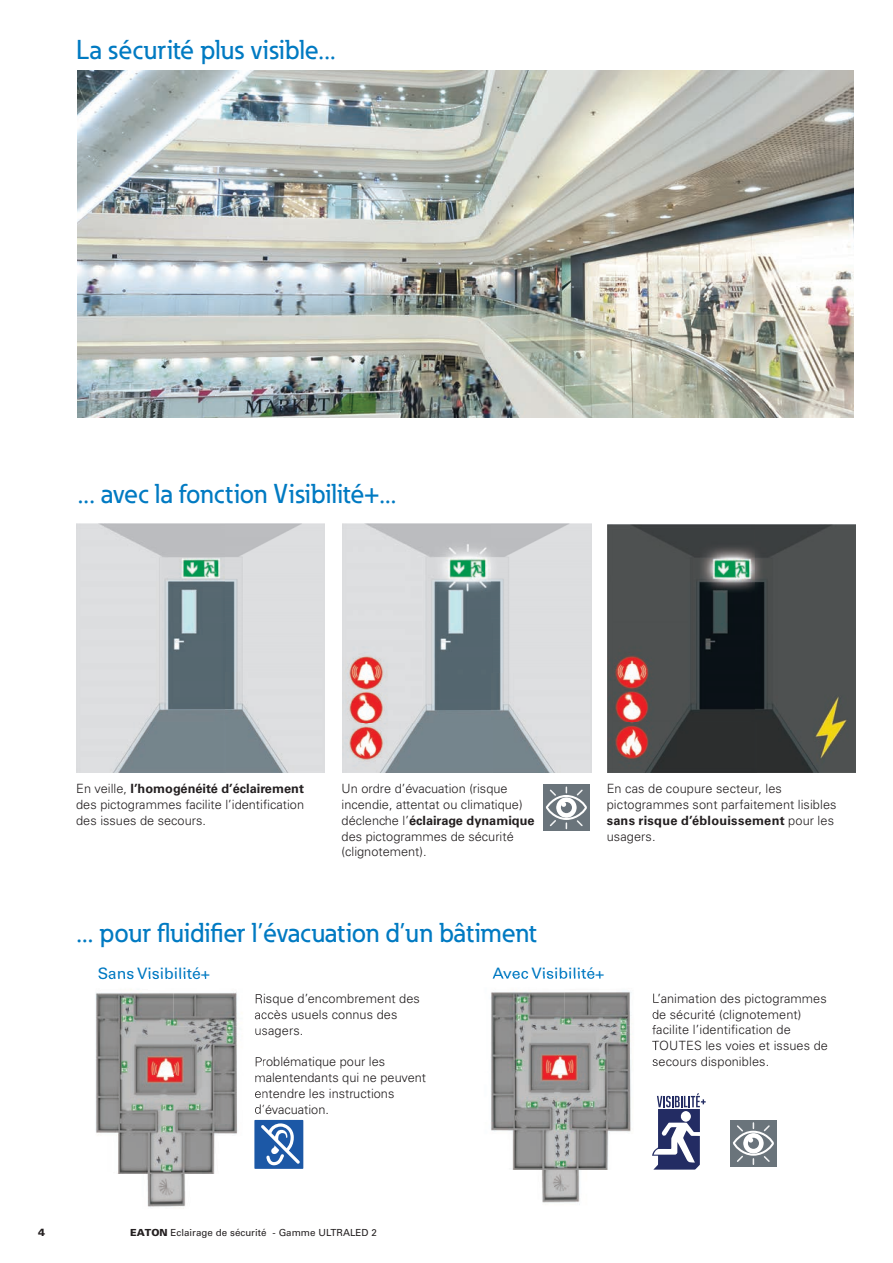
<style>
.page{position:relative;width:893px;height:1263px;background:#fff}
.page>*{position:absolute;margin:0;border:0;box-sizing:border-box;transform-origin:0 0}
.t1{font:500 27px "Eaton";color:#007ac2}
.t2{font:15.75px "Univers LT Std";color:#0079c2}
.t3{font:300 12.75px/15.8px "Univers LT Std";color:#231f20}
.t4{font:900 10.5px "Univers";color:#231f20}
.t5{font:9.75px "Univers LT Std";color:#231f20}
.s1{font-weight:700}
.s2{font-family:"Univers";font-weight:900}
</style>
<div class="page">
<img style="left:95px;top:979px;width:167px;height:230px">
<svg style="left:255px;top:994px;width:7px;height:25px"></svg>
<svg style="left:255px;top:1028px;width:7px;height:9px"></svg>
<svg style="left:255px;top:1057px;width:7px;height:41px"></svg>
<svg style="left:255px;top:1104px;width:7px;height:10px"></svg>
<img style="left:99px;top:978px;width:108px;height:1px">
<img style="left:490px;top:978px;width:166px;height:225px">
<svg style="left:652px;top:993px;width:4px;height:41px"></svg>
<svg style="left:652px;top:1041px;width:4px;height:9px"></svg>
<svg style="left:653px;top:1056px;width:3px;height:12px"></svg>
<img style="left:493px;top:977px;width:111px;height:2px">
<div style="left:254px;top:1120px;width:49px;height:49px;background:#1c58a6"></div>
<svg style="left:261px;top:1123px;width:39px;height:42px"></svg>
<img style="left:78px;top:71px;width:776px;height:346px">
<img style="left:76px;top:524px;width:249px;height:248px">
<img style="left:342px;top:523px;width:250px;height:250px">
<img style="left:607px;top:524px;width:248px;height:248px">
<svg style="left:652px;top:1093px;width:54px;height:76px"></svg>
<div style="left:730px;top:1120px;width:47px;height:46px;background:#6a747b"></div>
<div style="left:733px;top:1131px;width:41px;height:25px;border:2px solid #fff;border-radius:50%"></div>
<svg style="left:735px;top:1123px;width:36px;height:41px"></svg>
<div style="left:543px;top:784px;width:47px;height:47px;background:#6a747b"></div>
<div style="left:546px;top:795px;width:41px;height:25px;border:2px solid #fff;border-radius:50%"></div>
<svg style="left:548px;top:787px;width:36px;height:41px"></svg>
<h1 class="t1" style="left:76px;top:33px;width:261px">La sécurité plus visible...</h1>
<h1 class="t1" style="left:78px;top:477px;width:320px">... avec la fonction Visibilité+...</h1>
<p class="t3" style="left:76px;top:781px;width:229px;text-align:justify">En veille, <span class="s1">l’homogénéité d’éclairement </span>des pictogrammes facilite l’identification des issues de secours.</p>
<p class="t3" style="left:342px;top:781px;width:195px">Un ordre d’évacuation (risque incendie, attentat ou climatique) déclenche l’<span class="s1">éclairage dynamique </span>des pictogrammes de sécurité (clignotement).</p>
<h1 class="t1" style="left:76px;top:916px;width:462px">... pour fluidifier l’évacuation d’un bâtiment</h1>
<p class="t3" style="left:607px;top:781px;width:231px">En cas de coupure secteur, les pictogrammes sont parfaitement lisibles <span class="s1">sans risque d’éblouissement</span> pour les usagers.</p>
<p class="t2" style="left:98px;top:964px;width:114px">Sans Visibilité+</p>
<p class="t2" style="left:492px;top:964px;width:114px">Avec Visibilité+</p>
<p class="t3" style="left:254px;top:991px;width:167px">Risque d’encombrement des accès usuels connus des usagers.</p>
<p class="t3" style="left:254px;top:1054px;width:173px">Problématique pour les malentendants qui ne peuvent entendre les instructions d’évacuation.</p>
<p class="t4" style="left:38px;top:1226px;width:9px">4</p>
<p class="t5" style="left:130px;top:1227px;width:248px"><span class="s2">EATON</span> Eclairage de sécurité - Gamme ULTRALED 2</p>
<p class="t3" style="left:652px;top:990px;width:177px">L’animation des pictogrammes de sécurité (clignotement) facilite l’identification de<br>TOUTES les voies et issues de secours disponibles.</p>
</div>
